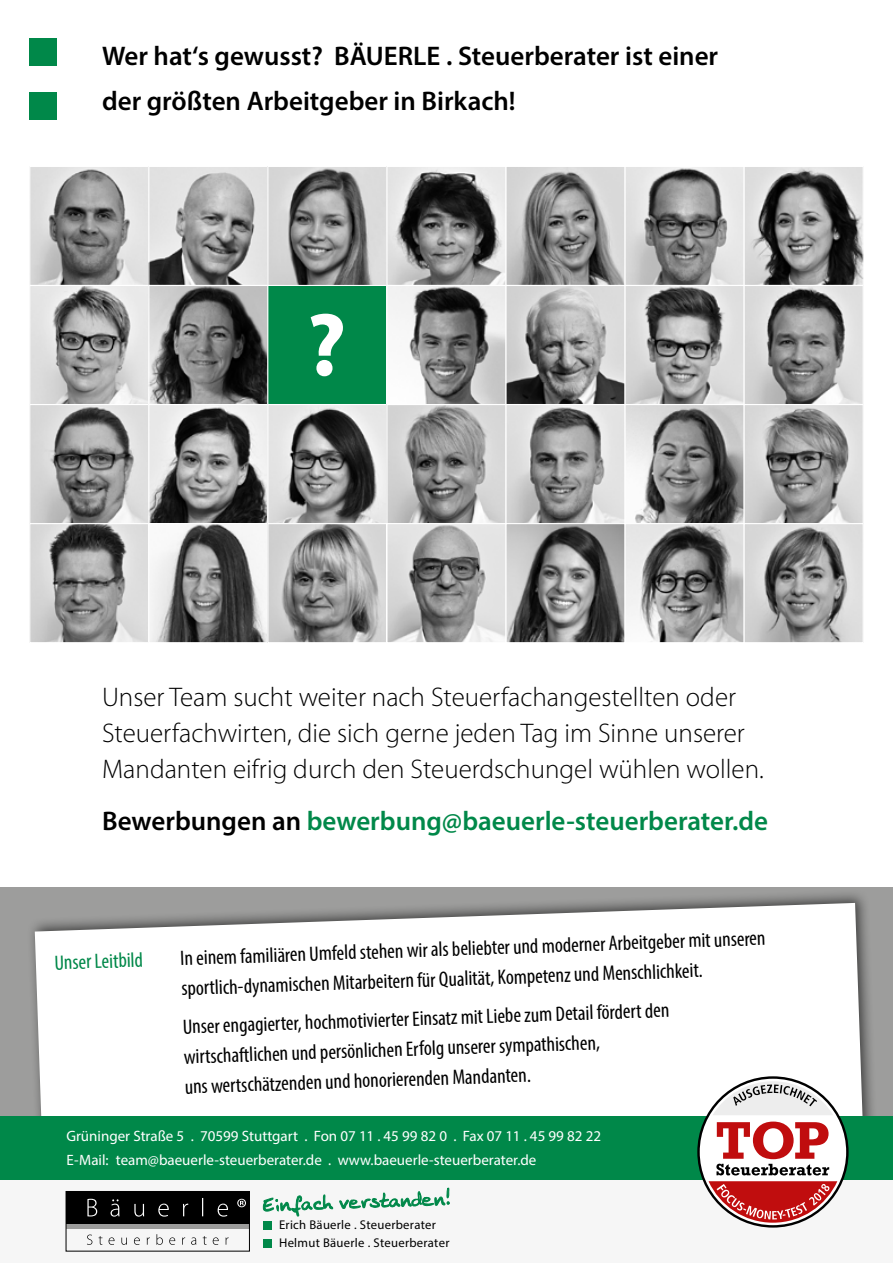
<style>
.page{position:relative;width:893px;height:1263px;background:#fff}
.page>*{position:absolute;margin:0;border:0;box-sizing:border-box;transform-origin:0 0}
.t1{font:700 90px "Myriad Pro";color:#fff}
.t2{font:300 27px/36px "Myriad Pro";color:#000}
.t3{font:600 27px/45px "Myriad Pro";color:#000}
.t4{font:600 27px "Myriad Pro";color:#008849}
.t5{font:condensed 21px/30px "Myriad Pro";color:#000}
.t6{font:condensed 21px "Myriad Pro";color:#008849}
.t7{font:15px/24px "Myriad Pro";color:#fff}
.t8{font:12.75px/17.9px "Myriad Pro";letter-spacing:.02em;color:#000}
.s1{color:#000}
</style>
<div class="page">
<div style="left:30px;top:38px;width:27px;height:27px;background:#008849"></div>
<div style="left:30px;top:93px;width:27px;height:27px;background:#008849"></div>
<div style="left:0;top:888px;width:893px;height:268px;background:#9d9d9c"></div>
<div style="left:27px;top:889px;width:853px;height:329px;background:#000;opacity:.6"></div>
<svg style="left:35px;top:903px;width:830px;height:213px;background:#f5f5f5"></svg>
<div style="left:0;top:1116px;width:893px;height:64px;background:#008849"></div>
<div style="left:0;top:1180px;width:893px;height:83px;background:#f6f6f6"></div>
<div style="left:698px;top:1077px;width:149px;height:149px;background:#fff;border-radius:50%"></div>
<svg style="left:713px;top:1081px;width:120px;height:34px;background:#d2d2d2"></svg>
<svg style="left:716px;top:1121px;width:113px;height:54px"></svg>
<svg style="left:709px;top:1181px;width:128px;height:42px"></svg>
<div style="left:66px;top:1191px;width:183px;height:33px;background:#000"></div>
<div style="left:66px;top:1224px;width:183px;height:5px;background:#9d9d9c"></div>
<div style="left:66px;top:1191px;width:184px;height:60px;border:1px solid #000"></div>
<svg style="left:87px;top:1198px;width:141px;height:18px"></svg>
<svg style="left:237px;top:1199px;width:9px;height:8px"></svg>
<svg style="left:87px;top:1234px;width:142px;height:11px"></svg>
<svg style="left:263px;top:1195px;width:70px;height:21px"></svg>
<svg style="left:340px;top:1188px;width:109px;height:20px"></svg>
<div style="left:263px;top:1239px;width:8px;height:8px;background:#008849"></div>
<div style="left:263px;top:1221px;width:8px;height:8px;background:#008849"></div>
<img style="left:31px;top:168px;width:116px;height:116px">
<div style="left:29px;top:166px;width:120px;height:120px;border:1px solid #fff"></div>
<svg style="left:150px;top:168px;width:116px;height:116px;background:#adadad"></svg>
<div style="left:148px;top:166px;width:120px;height:120px;border:1px solid #fff"></div>
<svg style="left:269px;top:168px;width:116px;height:116px;background:#9a9a9a"></svg>
<div style="left:267px;top:166px;width:120px;height:120px;border:1px solid #fff"></div>
<svg style="left:388px;top:168px;width:117px;height:116px;background:#848484"></svg>
<div style="left:386px;top:166px;width:121px;height:120px;border:1px solid #fff"></div>
<svg style="left:507px;top:168px;width:117px;height:116px;background:#9a9a9a"></svg>
<div style="left:505px;top:166px;width:121px;height:120px;border:1px solid #fff"></div>
<svg style="left:626px;top:168px;width:117px;height:116px;background:#a4a4a4"></svg>
<div style="left:624px;top:166px;width:121px;height:120px;border:1px solid #fff"></div>
<svg style="left:746px;top:168px;width:116px;height:116px;background:#818181"></svg>
<div style="left:744px;top:166px;width:120px;height:120px;border:1px solid #fff"></div>
<img style="left:31px;top:287px;width:116px;height:116px">
<div style="left:29px;top:285px;width:120px;height:120px;border:1px solid #fff"></div>
<svg style="left:150px;top:287px;width:116px;height:116px;background:#686868"></svg>
<div style="left:148px;top:285px;width:120px;height:120px;border:1px solid #fff"></div>
<div style="left:267px;top:285px;width:120px;height:120px;background:#008849;border:1px solid #fff"></div>
<img style="left:388px;top:287px;width:117px;height:116px">
<div style="left:386px;top:285px;width:121px;height:120px;border:1px solid #fff"></div>
<svg style="left:507px;top:287px;width:117px;height:116px;background:#9e9e9e"></svg>
<div style="left:505px;top:285px;width:121px;height:120px;border:1px solid #fff"></div>
<svg style="left:626px;top:287px;width:117px;height:116px;background:#a5a5a5"></svg>
<div style="left:624px;top:285px;width:121px;height:120px;border:1px solid #fff"></div>
<svg style="left:746px;top:287px;width:116px;height:116px;background:#a3a3a3"></svg>
<div style="left:744px;top:285px;width:120px;height:120px;border:1px solid #fff"></div>
<img style="left:31px;top:406px;width:116px;height:116px">
<div style="left:29px;top:404px;width:120px;height:120px;border:1px solid #fff"></div>
<svg style="left:150px;top:406px;width:116px;height:116px;background:#858585"></svg>
<div style="left:148px;top:404px;width:120px;height:120px;border:1px solid #fff"></div>
<svg style="left:269px;top:406px;width:116px;height:116px;background:#919191"></svg>
<div style="left:267px;top:404px;width:120px;height:120px;border:1px solid #fff"></div>
<svg style="left:388px;top:406px;width:117px;height:116px;background:#a6a6a6"></svg>
<div style="left:386px;top:404px;width:121px;height:120px;border:1px solid #fff"></div>
<svg style="left:507px;top:406px;width:117px;height:116px;background:#ababab"></svg>
<div style="left:505px;top:404px;width:121px;height:120px;border:1px solid #fff"></div>
<svg style="left:626px;top:406px;width:117px;height:116px;background:#909090"></svg>
<div style="left:624px;top:404px;width:121px;height:120px;border:1px solid #fff"></div>
<svg style="left:746px;top:406px;width:116px;height:116px;background:#a7a7a7"></svg>
<div style="left:744px;top:404px;width:120px;height:120px;border:1px solid #fff"></div>
<svg style="left:31px;top:525px;width:116px;height:116px;background:#a1a1a1"></svg>
<div style="left:29px;top:523px;width:120px;height:120px;border:1px solid #fff"></div>
<svg style="left:150px;top:525px;width:116px;height:116px"></svg>
<div style="left:148px;top:523px;width:120px;height:120px;border:1px solid #fff"></div>
<svg style="left:269px;top:525px;width:116px;height:116px;background:#9f9f9f"></svg>
<div style="left:267px;top:523px;width:120px;height:120px;border:1px solid #fff"></div>
<svg style="left:388px;top:525px;width:117px;height:116px;background:#b0b0b0"></svg>
<div style="left:386px;top:523px;width:121px;height:120px;border:1px solid #fff"></div>
<svg style="left:507px;top:525px;width:117px;height:116px;background:#7a7a7a"></svg>
<div style="left:505px;top:523px;width:121px;height:120px;border:1px solid #fff"></div>
<svg style="left:626px;top:525px;width:117px;height:116px;background:#9b9b9b"></svg>
<div style="left:624px;top:523px;width:121px;height:120px;border:1px solid #fff"></div>
<svg style="left:746px;top:525px;width:116px;height:116px;background:#a5a5a5"></svg>
<div style="left:744px;top:523px;width:120px;height:120px;border:1px solid #fff"></div>
<p class="t3" style="left:102px;top:33px;width:618px">Wer hat‘s gewusst? BÄUERLE . Steuerberater ist einer der größten Arbeitgeber in Birkach!</p>
<h1 class="t1" style="left:306px;top:286px;width:42px">?</h1>
<p class="t2" style="left:102px;top:679px;width:663px">Unser Team sucht weiter nach Steuerfachangestellten oder<br>Steuerfachwirten, die sich gerne jeden Tag im Sinne unserer<br>Mandanten eifrig durch den Steuerdschungel wühlen wollen.</p>
<p class="t4" style="left:102px;top:804px;width:668px"><span class="s1">Bewerbungen an</span> bewerbung@baeuerle-steuerberater.de</p>
<p class="t5" style="left:180px;top:943px;width:587px;rotate:-2deg">In einem familiären Umfeld stehen wir als beliebter und moderner Arbeitgeber mit unseren sportlich-dynamischen Mitarbeitern für Qualität, Kompetenz und Menschlichkeit.</p>
<p class="t5" style="left:182px;top:1011px;width:488px;rotate:-2deg">Unser engagierter, hochmotivierter Einsatz mit Liebe zum Detail fördert den wirtschaftlichen und persönlichen Erfolg unserer sympathischen,<br>uns wertschätzenden und honorierenden Mandanten.</p>
<p class="t7" style="left:66px;top:1124px;width:536px">Grüninger Straße 5 . 70599 Stuttgart . Fon 07 11 . 45 99 82 0 . Fax 07 11 . 45 99 82 22<br>E-Mail: team@baeuerle-steuerberater.de . www.baeuerle-steuerberater.de</p>
<p class="t6" style="left:54px;top:950px;width:90px;rotate:-2deg">Unser Leitbild</p>
<p class="t8" style="left:279px;top:1216px;width:172px">Erich Bäuerle . Steuerberater<br>Helmut Bäuerle . Steuerberater</p>
</div>
